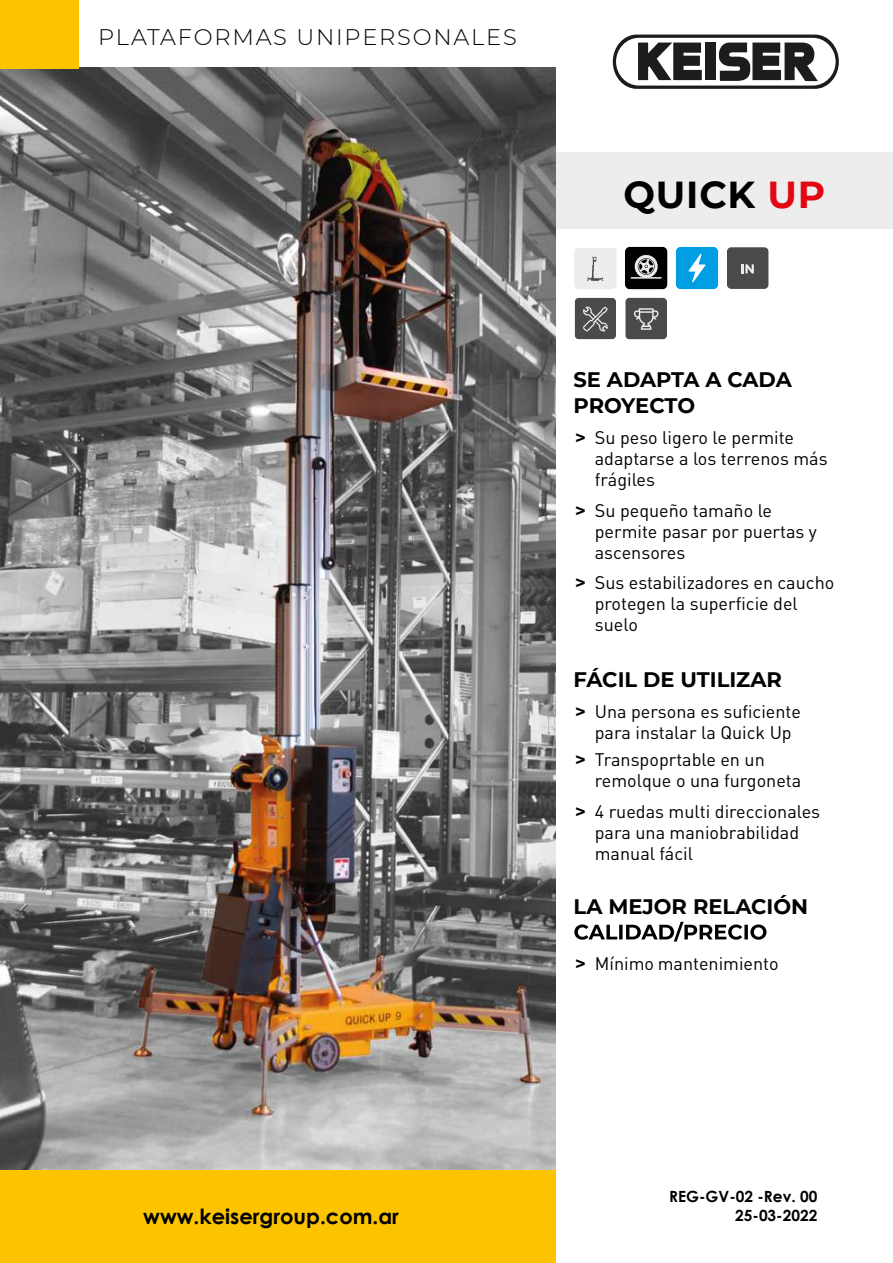
<style>
.page{position:relative;width:893px;height:1263px;background:#fff}
.page>*{position:absolute;margin:0;border:0;box-sizing:border-box;transform-origin:0 0}
.t1{font:700 37.5px "Montserrat";letter-spacing:.02em;color:#000}
.t2{font:300 22.5px "Montserrat";letter-spacing:.08em;color:#000}
.t3{font:700 21px/25.5px "Montserrat";color:#000}
.t4{font:700 21px "Century Gothic";color:#000}
.t5{font:18px/21px "DIN Pro";color:#000}
.t6{font:700 15.45px/19px "Century Gothic";color:#000;text-align:right}
.s1{color:#e30613}
.s2{font-family:"Montserrat";font-weight:700}
</style>
<div class="page">
<div style="left:556px;top:152px;width:337px;height:77px;background:#ededed"></div>
<img style="left:0;top:68px;width:556px;height:1113px">
<svg style="left:574px;top:922px;width:192px;height:19px"></svg>
<svg style="left:625px;top:298px;width:42px;height:41px;background:#5c5c5c"></svg>
<svg style="left:727px;top:247px;width:42px;height:42px;background:#575756"></svg>
<svg style="left:676px;top:247px;width:42px;height:42px;background:#19a8e5"></svg>
<svg style="left:625px;top:247px;width:42px;height:42px;background:#313131"></svg>
<svg style="left:574px;top:248px;width:43px;height:41px;background:#e6e6e6"></svg>
<svg style="left:575px;top:298px;width:41px;height:41px;background:#5b5b5a"></svg>
<div style="left:0;top:0;width:78px;height:69px;background:#fcc400"></div>
<div style="left:0;top:1171px;width:555px;height:92px;background:#fcc400"></div>
<svg style="left:613px;top:35px;width:226px;height:54px"></svg>
<p class="t2" style="left:98px;top:22px;width:420px">PLATAFORMAS UNIPERSONALES</p>
<h1 class="t1" style="left:624px;top:168px;width:203px">QUICK <span class="s1">UP</span></h1>
<p class="t3" style="left:574px;top:366px;width:220px">SE ADAPTA A CADA<br>PROYECTO</p>
<p class="t5" style="left:595px;top:427px;width:234px;text-indent:-20px"><span class="s2">&gt;</span> Su peso ligero le permite adaptarse a los terrenos más frágiles</p>
<p class="t5" style="left:595px;top:499px;width:224px;text-indent:-20px"><span class="s2">&gt;</span> Su pequeño tamaño le permite pasar por puertas y ascensores</p>
<p class="t5" style="left:595px;top:571px;width:241px;text-indent:-20px"><span class="s2">&gt;</span> Sus estabilizadores en caucho protegen la superficie del suelo</p>
<p class="t3" style="left:574px;top:666px;width:210px">FÁCIL DE UTILIZAR</p>
<p class="t5" style="left:575px;top:701px;width:227px;text-align:center"><span class="s2">&gt;</span> Una persona es suficiente para instalar la Quick Up</p>
<p class="t5" style="left:595px;top:748px;width:208px;text-indent:-20px"><span class="s2">&gt;</span> Transpoprtable en un remolque o una furgoneta</p>
<p class="t5" style="left:595px;top:800px;width:227px;text-indent:-20px"><span class="s2">&gt;</span> 4 ruedas multi direccionales para una maniobrabilidad manual fácil</p>
<p class="t3" style="left:574px;top:893px;width:236px">LA MEJOR RELACIÓN</p>
<p class="t5" style="left:575px;top:952px;width:205px"><span class="s2">&gt;</span> Mínimo mantenimiento</p>
<p class="t4" style="left:143px;top:1200px;width:257px">www.keisergroup.com.ar</p>
<p class="t6" style="left:669px;top:1186px;width:150px">REG-GV-02 -Rev. 00<br>25-03-2022</p>
</div>
